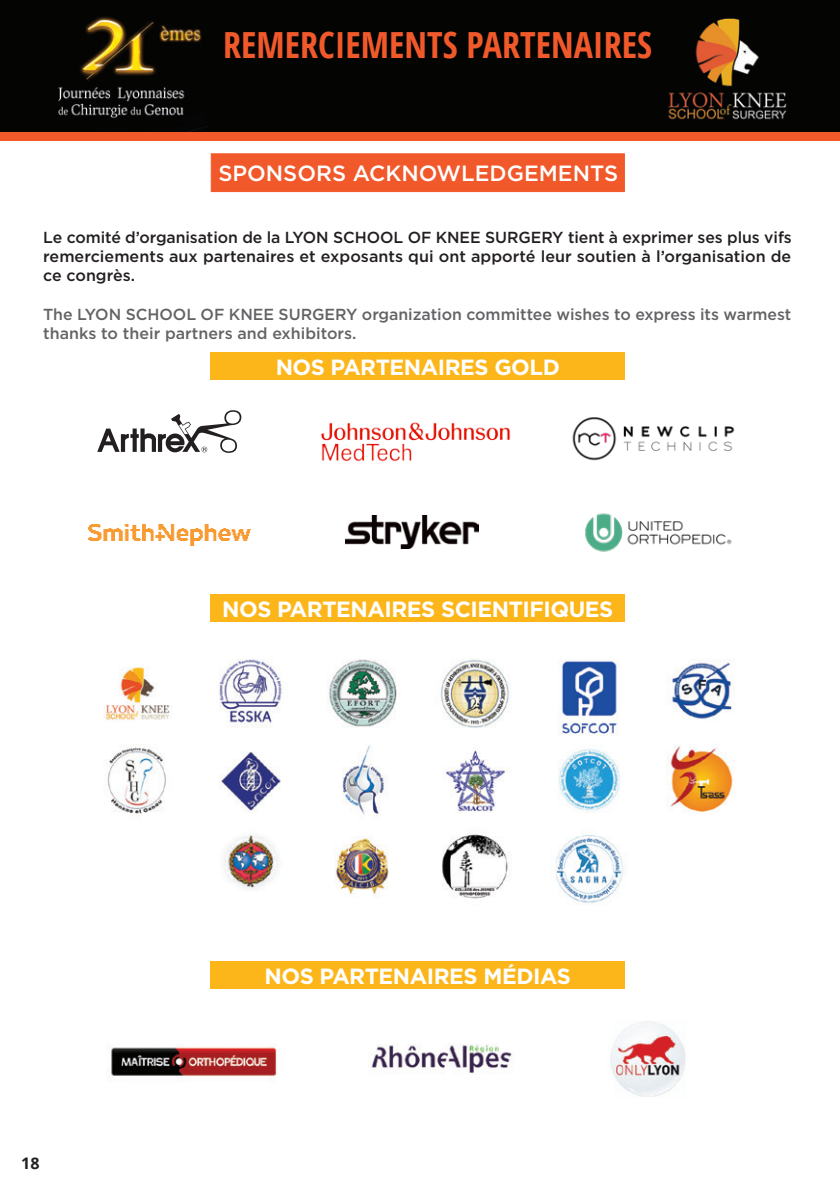
<style>
.page{position:relative;width:840px;height:1191px;background:#fff}
.page>*{position:absolute;margin:0;border:0;box-sizing:border-box;transform-origin:0 0}
.t1{font:700 condensed 36px "Open Sans";color:#f1592b}
.t2{font:700 22px "Gotham";letter-spacing:-.02em;color:#fff}
.t3{font:500 22px "Gotham";color:#fff}
.t4{font:500 16px/19.2px "Gotham";letter-spacing:-.005em;color:#231f20}
.t5{font:500 16px "Gotham";letter-spacing:-.005em;color:#636366}
.t6{font:700 16px "Open Sans";color:#231f20}
</style>
<div class="page">
<div style="left:0;top:0;width:839px;height:141px;background:#f1592b"></div>
<img style="left:0;top:0;width:839px;height:132px">
<hr style="left:839px;top:0;width:1px;height:141px;background:#008c8c">
<div style="left:211px;top:352px;width:413px;height:27px;background:#fcb619"></div>
<div style="left:211px;top:595px;width:413px;height:27px;background:#fcb619"></div>
<div style="left:211px;top:153px;width:413px;height:39px;background:#f1592b;border:1px solid #f1592b"></div>
<img style="left:104px;top:659px;width:631px;height:244px">
<img style="left:111px;top:974px;width:575px;height:123px">
<div style="left:211px;top:961px;width:413px;height:27px;background:#fcb619"></div>
<img style="left:572px;top:417px;width:163px;height:44px">
<img style="left:89px;top:524px;width:161px;height:21px">
<img style="left:345px;top:515px;width:133px;height:33px">
<svg style="left:97px;top:410px;width:144px;height:43px"></svg>
<img style="left:321px;top:422px;width:190px;height:40px">
<img style="left:585px;top:513px;width:147px;height:39px">
<p class="t1" style="left:223px;top:20px;width:430px">REMERCIEMENTS PARTENAIRES</p>
<p class="t3" style="left:218px;top:159px;width:401px">SPONSORS ACKNOWLEDGEMENTS</p>
<p class="t4" style="left:43px;top:227px;width:749px">Le comité d’organisation de la LYON SCHOOL OF KNEE SURGERY tient à exprimer ses plus vifs</p>
<p class="t4" style="left:43px;top:246px;width:749px">remerciements aux partenaires et exposants qui ont apporté leur soutien à l’organisation de ce congrès.</p>
<p class="t5" style="left:43px;top:303px;width:749px">The LYON SCHOOL OF KNEE SURGERY organization committee wishes to express its warmest</p>
<p class="t5" style="left:43px;top:322px;width:314px">thanks to their partners and exhibitors.</p>
<p class="t2" style="left:275px;top:352px;width:285px">NOS PARTENAIRES GOLD</p>
<p class="t2" style="left:222px;top:595px;width:392px">NOS PARTENAIRES SCIENTIFIQUES</p>
<p class="t6" style="left:21px;top:1151px;width:20px">18</p>
<p class="t2" style="left:264px;top:961px;width:307px">NOS PARTENAIRES MÉDIAS</p>
</div>
